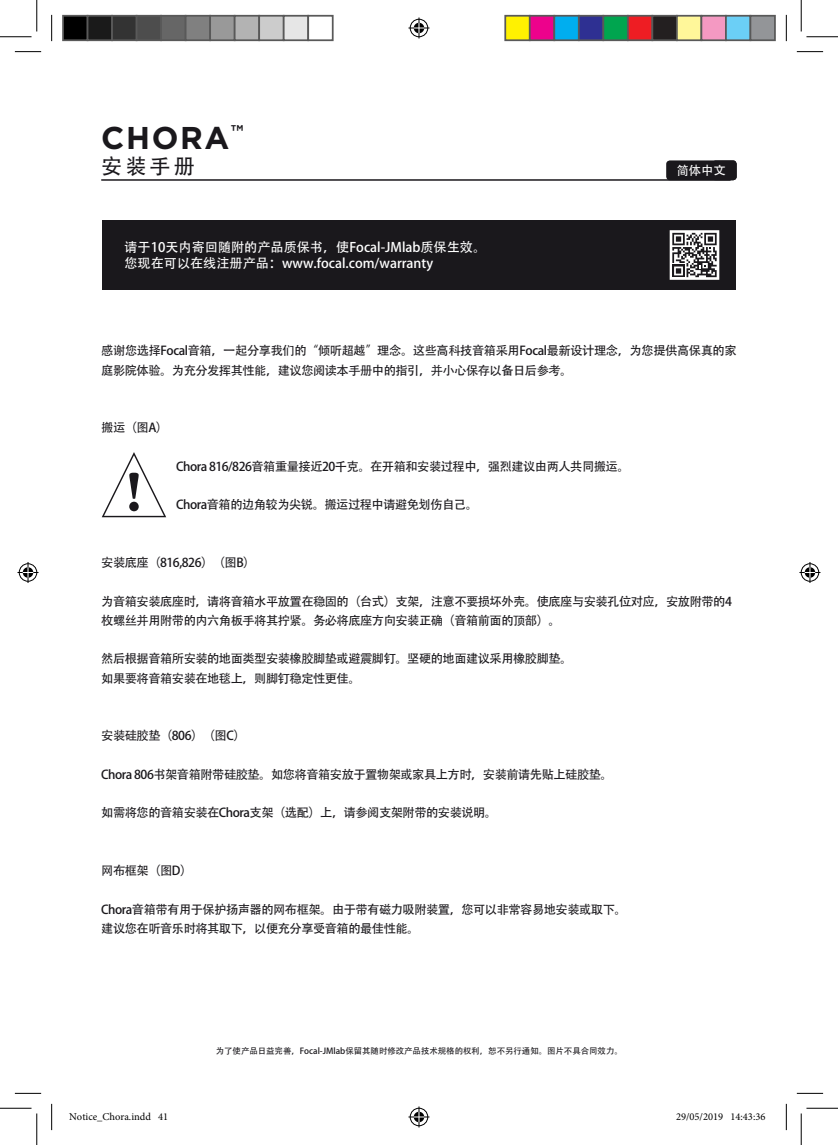
<style>
.page{position:relative;width:838px;height:1145px;background:#fff}
.page>*{position:absolute;margin:0;border:0;box-sizing:border-box;transform-origin:0 0}
.t1{font:700 31.5px "Gotham";letter-spacing:.05em;color:#1a181c}
.Texte{font:21px "Adobe Heiti Std";color:#1a181c}
.t2{font:13.12px "Adobe Heiti Std";color:#fff}
.Chinois{font:12.25px/19.2px "Adobe Heiti Std";letter-spacing:-.04em;color:#1a181c}
.t3{font:12.25px "Adobe Heiti Std";color:#fff}
.t4{font:12.25px "Gotham";color:#fff}
.t5{font:10.5px "Minion Pro";color:#000}
.t6{font:8.4px "Adobe Heiti Std";color:#1a181c}
</style>
<div class="page">
<hr style="left:101px;top:180px;width:629px;height:1px;background:#1a181c">
<div style="left:666px;top:160px;width:70px;height:20px;background:#1a181c;border-radius:4px"></div>
<div style="left:102px;top:220px;width:633px;height:70px;background:#1a181c"></div>
<svg style="left:672px;top:233px;width:44px;height:44px"></svg>
<div style="left:669px;top:230px;width:50px;height:50px;border:2px solid #fff"></div>
<svg style="left:102px;top:452px;width:64px;height:65px"></svg>
<svg style="left:15px;top:51px;width:26px;height:1px"></svg>
<svg style="left:796px;top:51px;width:27px;height:1px"></svg>
<svg style="left:15px;top:1093px;width:26px;height:1px"></svg>
<svg style="left:796px;top:1093px;width:27px;height:1px"></svg>
<svg style="left:51px;top:15px;width:1px;height:26px"></svg>
<svg style="left:51px;top:1104px;width:1px;height:26px"></svg>
<svg style="left:786px;top:15px;width:1px;height:26px"></svg>
<svg style="left:786px;top:1104px;width:1px;height:26px"></svg>
<hr style="left:0;top:36px;width:32px;height:1px;background:#000">
<hr style="left:806px;top:36px;width:31px;height:1px;background:#000">
<hr style="left:0;top:1108px;width:32px;height:1px;background:#000">
<hr style="left:806px;top:1108px;width:31px;height:1px;background:#000">
<hr style="left:36px;top:0;width:1px;height:31px;background:#000">
<hr style="left:36px;top:1113px;width:1px;height:32px;background:#000">
<hr style="left:800px;top:0;width:1px;height:31px;background:#000">
<hr style="left:800px;top:1113px;width:1px;height:32px;background:#000">
<svg style="left:408px;top:18px;width:21px;height:21px"></svg>
<svg style="left:408px;top:1106px;width:21px;height:21px"></svg>
<svg style="left:18px;top:562px;width:21px;height:21px"></svg>
<svg style="left:799px;top:562px;width:21px;height:21px"></svg>
<div style="left:63px;top:16px;width:25px;height:24px;background:#000"></div>
<div style="left:62px;top:15px;width:26px;height:26px;border:2px solid #595959"></div>
<div style="left:88px;top:16px;width:24px;height:24px;background:#1a1a1a"></div>
<div style="left:87px;top:15px;width:26px;height:26px;border:2px solid #595959"></div>
<div style="left:112px;top:16px;width:25px;height:24px;background:#333"></div>
<div style="left:111px;top:15px;width:26px;height:26px;border:2px solid #595959"></div>
<div style="left:137px;top:16px;width:24px;height:24px;background:#4d4d4d"></div>
<div style="left:136px;top:15px;width:26px;height:26px;border:2px solid #595959"></div>
<div style="left:161px;top:16px;width:25px;height:24px;background:#666"></div>
<div style="left:160px;top:15px;width:26px;height:26px;border:2px solid #595959"></div>
<div style="left:186px;top:16px;width:24px;height:24px;background:#808080"></div>
<div style="left:185px;top:15px;width:26px;height:26px;border:2px solid #595959"></div>
<div style="left:210px;top:16px;width:25px;height:24px;background:#999"></div>
<div style="left:209px;top:15px;width:26px;height:26px;border:2px solid #595959"></div>
<div style="left:235px;top:16px;width:24px;height:24px;background:#b3b3b3"></div>
<div style="left:234px;top:15px;width:26px;height:26px;border:2px solid #595959"></div>
<div style="left:259px;top:16px;width:25px;height:24px;background:#ccc"></div>
<div style="left:258px;top:15px;width:26px;height:26px;border:2px solid #595959"></div>
<div style="left:284px;top:16px;width:24px;height:24px;background:#e6e6e6"></div>
<div style="left:283px;top:15px;width:26px;height:26px;border:2px solid #595959"></div>
<div style="left:307px;top:15px;width:26px;height:26px;border:2px solid #595959"></div>
<div style="left:505px;top:16px;width:24px;height:24px;background:#fff101"></div>
<div style="left:504px;top:15px;width:26px;height:26px;border:2px solid #595959"></div>
<div style="left:529px;top:16px;width:25px;height:24px;background:#ed028c"></div>
<div style="left:529px;top:15px;width:26px;height:26px;border:2px solid #595959"></div>
<div style="left:554px;top:16px;width:24px;height:24px;background:#00aeef"></div>
<div style="left:553px;top:15px;width:26px;height:26px;border:2px solid #595959"></div>
<div style="left:578px;top:16px;width:25px;height:24px;background:#2e3092"></div>
<div style="left:578px;top:15px;width:26px;height:26px;border:2px solid #595959"></div>
<div style="left:603px;top:16px;width:24px;height:24px;background:#00a54f"></div>
<div style="left:602px;top:15px;width:26px;height:26px;border:2px solid #595959"></div>
<div style="left:627px;top:16px;width:25px;height:24px;background:#ee1d23"></div>
<div style="left:627px;top:15px;width:26px;height:26px;border:2px solid #595959"></div>
<div style="left:652px;top:16px;width:24px;height:24px;background:#231f20"></div>
<div style="left:651px;top:15px;width:26px;height:26px;border:2px solid #595959"></div>
<div style="left:676px;top:16px;width:25px;height:24px;background:#fff79a"></div>
<div style="left:676px;top:15px;width:26px;height:26px;border:2px solid #595959"></div>
<div style="left:701px;top:16px;width:24px;height:24px;background:#f499c2"></div>
<div style="left:700px;top:15px;width:26px;height:26px;border:2px solid #595959"></div>
<div style="left:725px;top:16px;width:25px;height:24px;background:#6bcff6"></div>
<div style="left:725px;top:15px;width:26px;height:26px;border:2px solid #595959"></div>
<div style="left:750px;top:16px;width:24px;height:24px;background:#939598"></div>
<div style="left:749px;top:15px;width:26px;height:26px;border:2px solid #595959"></div>
<h1 class="t1" style="left:101px;top:117px;width:144px">CHORA<sup>™</sup></h1>
<p class="Texte" style="left:101px;top:154px;width:95px">安装手册</p>
<p class="t2" style="left:124px;top:240px;width:363px">请于10天内寄回随附的产品质保书，使Focal-JMlab质保生效。</p>
<p class="t2" style="left:124px;top:255px;width:310px">您现在可以在线注册产品：www.focal.com/warranty</p>
<p class="t3" style="left:676px;top:163px;width:50px">简体中文</p>
<p class="t4" style="left:717px;top:162px;width:14px">41</p>
<p class="Chinois" style="left:101px;top:342px;width:636px">感谢您选择Focal音箱，一起分享我们的“倾听超越”理念。这些高科技音箱采用Focal最新设计理念，为您提供高保真的家庭影院体验。为充分发挥其性能，建议您阅读本手册中的指引，并小心保存以备日后参考。</p>
<p class="Chinois" style="left:101px;top:419px;width:68px">搬运（图A）</p>
<p class="Chinois" style="left:176px;top:457px;width:455px">Chora 816/826音箱重量接近20千克。在开箱和安装过程中，强烈建议由两人共同搬运。</p>
<p class="Chinois" style="left:176px;top:496px;width:303px">Chora音箱的边角较为尖锐。搬运过程中请避免划伤自己。</p>
<p class="Chinois" style="left:101px;top:553px;width:156px">安装底座（816,826）（图B）</p>
<p class="Chinois" style="left:101px;top:592px;width:632px">为音箱安装底座时，请将音箱水平放置在稳固的（台式）支架，注意不要损坏外壳。使底座与安装孔位对应，安放附带的4</p>
<p class="Chinois" style="left:101px;top:611px;width:461px">枚螺丝并用附带的内六角板手将其拧紧。务必将底座方向安装正确（音箱前面的顶部）。</p>
<p class="Chinois" style="left:101px;top:650px;width:472px">然后根据音箱所安装的地面类型安装橡胶脚垫或避震脚钉。坚硬的地面建议采用橡胶脚垫。</p>
<p class="Chinois" style="left:101px;top:669px;width:261px">如果要将音箱安装在地毯上，则脚钉稳定性更佳。</p>
<p class="Chinois" style="left:101px;top:727px;width:146px">安装硅胶垫（806）（图C）</p>
<p class="Chinois" style="left:101px;top:765px;width:513px">Chora 806书架音箱附带硅胶垫。如您将音箱安放于置物架或家具上方时，安装前请先贴上硅胶垫。</p>
<p class="Chinois" style="left:101px;top:804px;width:397px">如需将您的音箱安装在Chora支架（选配）上，请参阅支架附带的安装说明。</p>
<p class="Chinois" style="left:101px;top:861px;width:92px">网布框架（图D）</p>
<p class="Chinois" style="left:101px;top:900px;width:527px">Chora音箱带有用于保护扬声器的网布框架。由于带有磁力吸附装置，您可以非常容易地安装或取下。</p>
<p class="Chinois" style="left:101px;top:919px;width:320px">建议您在听音乐时将其取下，以便充分享受音箱的最佳性能。</p>
<p class="t6" style="left:216px;top:1046px;width:408px">为了使产品日益完善，Focal-JMlab保留其随时修改产品技术规格的权利，恕不另行通知。图片不具合同效力。</p>
<p class="t5" style="left:69px;top:1109px;width:101px">Notice_Chora.indd 41</p>
<p class="t5" style="left:676px;top:1109px;width:91px">29/05/2019 14:43:36</p>
</div>
